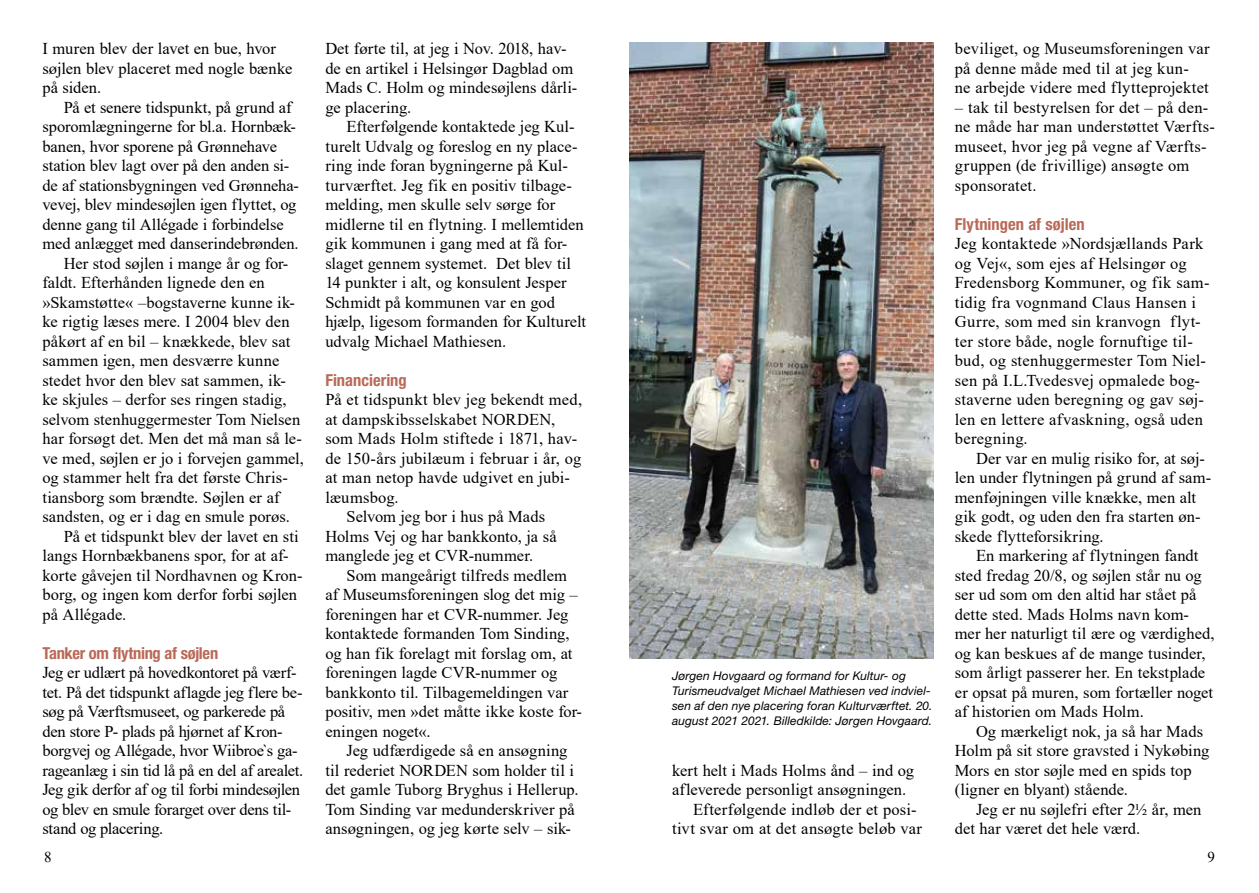
<style>
.page{position:relative;width:1259px;height:893px;background:#fff}
.page>*{position:absolute;margin:0;border:0;box-sizing:border-box;transform-origin:0 0}
.t1{font:16.5px/19.5px "Times New Roman";color:#000}
.t2{font:16.5px/19.5px "Times New Roman";letter-spacing:-.02em;color:#000}
.t3{font:700 condensed 16.5px "Helvetica Neue LT Std";color:#b96957}
.t4{font:700 condensed 16.5px "Helvetica Neue LT Std";letter-spacing:-.02em;color:#b96957}
.t5{font:15px "Times New Roman";color:#000}
.t6{font:italic 12px/15px "Helvetica Neue LT Std";letter-spacing:.005em;color:#000}
</style>
<div class="page">
<img style="left:629px;top:43px;width:304px;height:615px">
<p class="t1" style="left:43px;top:38px;width:251px">I muren blev der lavet en bue, hvor søjlen blev placeret med nogle bænke på siden.</p>
<p class="t1" style="left:64px;top:97px;width:229px">På et senere tidspunkt, på grund af</p>
<p class="t1" style="left:43px;top:116px;width:255px">sporomlægningerne for bl.a. Hornbæk-</p>
<p class="t1" style="left:43px;top:136px;width:236px">banen, hvor sporene på Grønnehave</p>
<p class="t1" style="left:43px;top:155px;width:248px">station blev lagt over på den anden si-</p>
<p class="t1" style="left:43px;top:175px;width:258px">de af stationsbygningen ved Grønneha-</p>
<p class="t1" style="left:43px;top:194px;width:255px">vevej, blev mindesøjlen igen flyttet, og</p>
<p class="t1" style="left:43px;top:214px;width:243px">denne gang til Allégade i forbindelse</p>
<p class="t1" style="left:43px;top:233px;width:258px">med anlægget med danserindebrønden.</p>
<p class="t1" style="left:64px;top:253px;width:226px">Her stod søjlen i mange år og for-</p>
<p class="t1" style="left:42px;top:272px;width:224px">faldt. Efterhånden lignede den en</p>
<p class="t1" style="left:42px;top:292px;width:254px">»Skamstøtte« –bogstaverne kunne ik-</p>
<p class="t1" style="left:42px;top:311px;width:249px">ke rigtig læses mere. I 2004 blev den</p>
<p class="t1" style="left:42px;top:331px;width:249px">påkørt af en bil – knækkede, blev sat</p>
<p class="t1" style="left:42px;top:350px;width:238px">sammen igen, men desværre kunne</p>
<p class="t1" style="left:42px;top:370px;width:245px">stedet hvor den blev sat sammen, ik-</p>
<p class="t1" style="left:42px;top:389px;width:245px">ke skjules – derfor ses ringen stadig,</p>
<p class="t1" style="left:42px;top:409px;width:259px">selvom stenhuggermester Tom Nielsen</p>
<p class="t1" style="left:42px;top:428px;width:261px">har forsøgt det. Men det må man så le-</p>
<p class="t1" style="left:42px;top:448px;width:263px">ve med, søjlen er jo i forvejen gammel,</p>
<p class="t1" style="left:42px;top:467px;width:245px">og stammer helt fra det første Chris-</p>
<p class="t1" style="left:42px;top:487px;width:238px">tiansborg som brændte. Søjlen er af</p>
<p class="t1" style="left:42px;top:506px;width:249px">sandsten, og er i dag en smule porøs.</p>
<p class="t1" style="left:64px;top:526px;width:236px">På et tidspunkt blev der lavet en sti</p>
<p class="t1" style="left:42px;top:545px;width:248px">langs Hornbækbanens spor, for at af-</p>
<p class="t1" style="left:42px;top:565px;width:261px">korte gåvejen til Nordhavnen og Kron-</p>
<p class="t1" style="left:42px;top:584px;width:256px">borg, og ingen kom derfor forbi søjlen</p>
<p class="t1" style="left:42px;top:604px;width:85px">på Allégade.</p>
<p class="t4" style="left:42px;top:643px;width:177px">Tanker om flytning af søjlen</p>
<p class="t2" style="left:42px;top:662px;width:262px">Jeg er udlært på hovedkontoret på værf&shy;tet. På det tidspunkt aflagde jeg flere be&shy;søg på Værftsmuseet, og parkerede på den store P- plads på hjørnet af Kron&shy;borgvej og Allégade, hvor Wiibroe`s ga&shy;rageanlæg i sin tid lå på en del af arealet.<br>Jeg gik derfor af og til forbi mindesøjlen og blev en smule forarget over dens til&shy;stand og placering.</p>
<p class="t1" style="left:325px;top:38px;width:253px">Det førte til, at jeg i Nov. 2018, hav&shy;de en artikel i Helsingør Dagblad om<br>Mads C. Holm og mindesøjlens dårli&shy;ge placering.</p>
<p class="t1" style="left:325px;top:116px;width:262px;text-indent:21px">Efterfølgende kontaktede jeg Kul&shy;turelt Udvalg og foreslog en ny place&shy;ring inde foran bygningerne på Kul&shy;turværftet. Jeg fik en positiv tilbage&shy;melding, men skulle selv sørge for midlerne til en flytning. I mellemtiden gik kommunen i gang med at få for&shy;slaget gennem systemet. Det blev til 14 punkter i alt, og konsulent Jesper Schmidt på kommunen var en god hjælp, ligesom formanden for Kulturelt udvalg Michael Mathiesen.</p>
<p class="t3" style="left:325px;top:370px;width:83px">Financiering</p>
<p class="t1" style="left:325px;top:389px;width:258px">På et tidspunkt blev jeg bekendt med,</p>
<p class="t1" style="left:325px;top:409px;width:232px">at dampskibsselskabet NORDEN,</p>
<p class="t1" style="left:325px;top:428px;width:253px">som Mads Holm stiftede i 1871, hav-</p>
<p class="t1" style="left:325px;top:448px;width:257px">de 150-års jubilæum i februar i år, og</p>
<p class="t1" style="left:325px;top:468px;width:245px">at man netop havde udgivet en jubi-</p>
<p class="t1" style="left:325px;top:487px;width:75px">læumsbog.</p>
<p class="t1" style="left:346px;top:507px;width:200px">Selvom jeg bor i hus på Mads</p>
<p class="t1" style="left:325px;top:526px;width:233px">Holms Vej og har bankkonto, ja så</p>
<p class="t1" style="left:325px;top:546px;width:209px">manglede jeg et CVR-nummer.</p>
<p class="t1" style="left:346px;top:565px;width:222px">Som mangeårigt tilfreds medlem</p>
<p class="t1" style="left:325px;top:585px;width:254px">af Museumsforeningen slog det mig –</p>
<p class="t1" style="left:325px;top:604px;width:245px">foreningen har et CVR-nummer. Jeg</p>
<p class="t1" style="left:325px;top:624px;width:246px">kontaktede formanden Tom Sinding,</p>
<p class="t1" style="left:325px;top:643px;width:249px">og han fik forelagt mit forslag om, at</p>
<p class="t1" style="left:325px;top:663px;width:233px">foreningen lagde CVR-nummer og</p>
<p class="t1" style="left:325px;top:682px;width:245px">bankkonto til. Tilbagemeldingen var</p>
<p class="t1" style="left:325px;top:702px;width:258px">positiv, men »det måtte ikke koste for-</p>
<p class="t1" style="left:325px;top:721px;width:107px">eningen noget«.</p>
<p class="t1" style="left:346px;top:741px;width:222px">Jeg udfærdigede så en ansøgning</p>
<p class="t1" style="left:325px;top:760px;width:250px">til rederiet NORDEN som holder til i</p>
<p class="t1" style="left:325px;top:780px;width:255px">det gamle Tuborg Bryghus i Hellerup.</p>
<p class="t1" style="left:325px;top:799px;width:251px">Tom Sinding var medunderskriver på</p>
<p class="t1" style="left:325px;top:819px;width:247px">ansøgningen, og jeg kørte selv – sik-</p>
<p class="t6" style="left:672px;top:668px;width:262px">Jørgen Hovgaard og formand for Kultur- og Turismeudvalget Michael Mathiesen ved indviel&shy;sen af den nye placering foran Kulturværftet. 20. august 2021 2021. Billedkilde: Jørgen Hovgaard.</p>
<p class="t1" style="left:672px;top:760px;width:244px">kert helt i Mads Holms ånd – ind og</p>
<p class="t1" style="left:672px;top:779px;width:236px">afleverede personligt ansøgningen.</p>
<p class="t1" style="left:693px;top:799px;width:225px">Efterfølgende indløb der et posi-</p>
<p class="t1" style="left:672px;top:818px;width:251px">tivt svar om at det ansøgte beløb var</p>
<p class="t1" style="left:955px;top:38px;width:256px">beviliget, og Museumsforeningen var på denne måde med til at jeg kun-<br>ne arbejde videre med flytteprojektet</p>
<p class="t1" style="left:955px;top:97px;width:262px">– tak til bestyrelsen for det – på den&shy;ne måde har man understøttet Værfts&shy;museet, hvor jeg på vegne af Værfts&shy;gruppen (de frivillige) ansøgte om sponsoratet.</p>
<p class="t3" style="left:955px;top:214px;width:131px">Flytningen af søjlen</p>
<p class="t1" style="left:955px;top:233px;width:256px">Jeg kontaktede »Nordsjællands Park og Vej«, som ejes af Helsingør og<br>Fredensborg Kommuner, og fik sam&shy;tidig fra vognmand Claus Hansen i<br>Gurre, som med sin kranvogn flyt&shy;ter store både, nogle fornuftige til&shy;bud, og stenhuggermester Tom Niel&shy;sen på I.L.Tvedesvej opmalede bog&shy;staverne uden beregning og gav søj&shy;len en lettere afvaskning, også uden beregning.</p>
<p class="t1" style="left:955px;top:448px;width:258px;text-indent:21px">Der var en mulig risiko for, at søj&shy;len under flytningen på grund af sam&shy;menføjningen ville knække, men alt gik godt, og uden den fra starten øn&shy;skede flytteforsikring.</p>
<p class="t1" style="left:955px;top:545px;width:261px;text-indent:21px">En markering af flytningen fandt sted fredag 20/8, og søjlen står nu og ser ud som om den altid har stået på dette sted. Mads Holms navn kom&shy;mer her naturligt til ære og værdighed, og kan beskues af de mange tusinder, som årligt passerer her. En tekstplade er opsat på muren, som fortæller noget af historien om Mads Holm.</p>
<p class="t1" style="left:955px;top:721px;width:256px;text-indent:21px">Og mærkeligt nok, ja så har Mads<br>Holm på sit store gravsted i Nykøbing<br>Mors en stor søjle med en spids top (ligner en blyant) stående.</p>
<p class="t1" style="left:955px;top:799px;width:248px;text-indent:21px">Jeg er nu søjlefri efter 2½ år, men det har været det hele værd.</p>
<p class="t5" style="left:44px;top:847px;width:9px">8</p>
<p class="t5" style="left:1207px;top:847px;width:9px">9</p>
</div>
